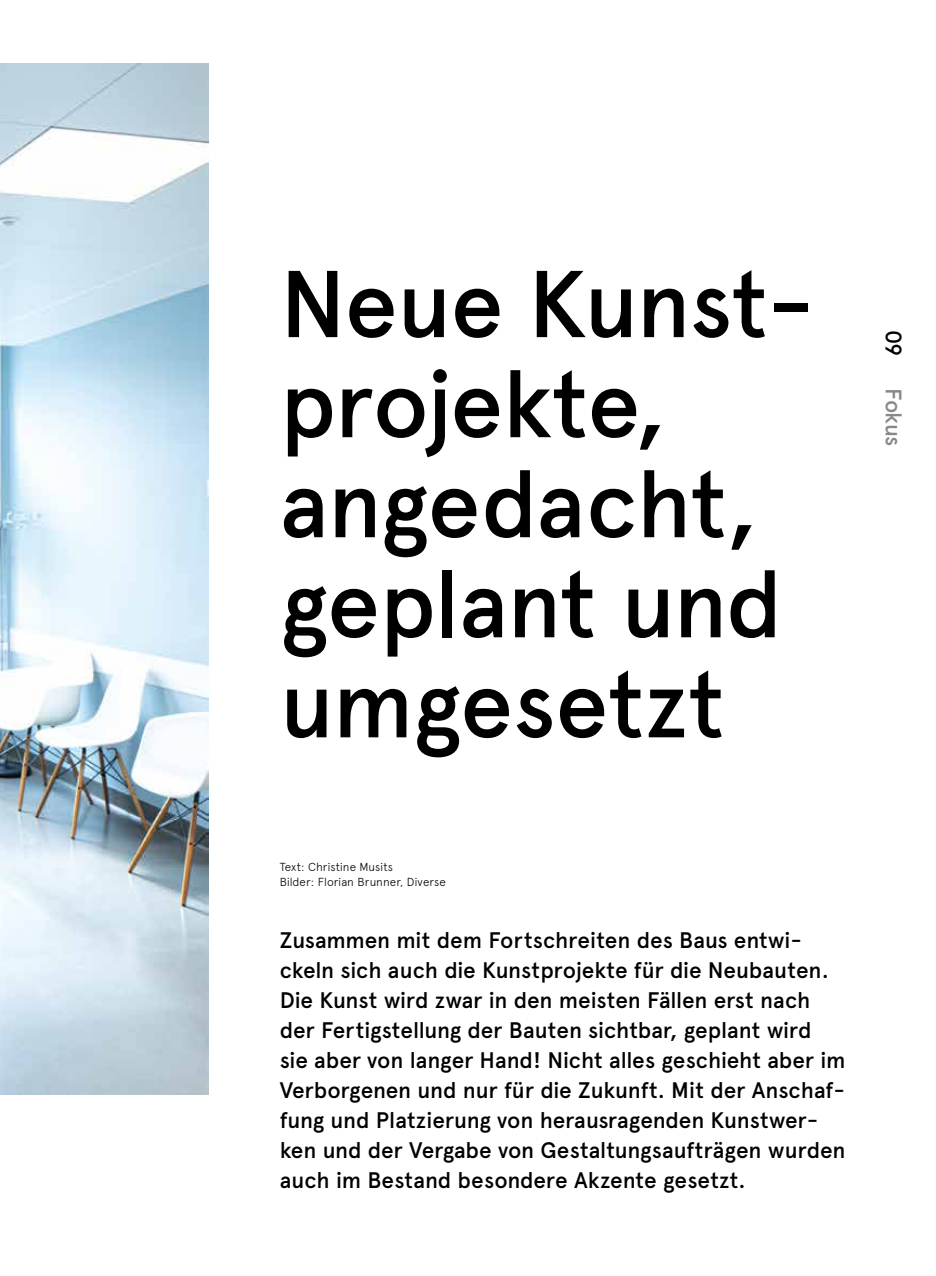
<style>
.page{position:relative;width:936px;height:1276px;background:#fff}
.page>*{position:absolute;margin:0;border:0;box-sizing:border-box;transform-origin:0 0}
.t1{font:500 94.65px/100.1px "Apercu";letter-spacing:-.01em;color:#000}
.t2{font:500 22.5px/30px "Apercu";letter-spacing:-.01em;color:#000}
.t3{font:500 22.5px "Apercu";letter-spacing:-.03em;color:#878988}
.t4{font:300 11.7px/15px "Apercu";color:#000}
</style>
<div class="page">
<img style="left:0;top:64px;width:209px;height:1030px">
<h1 class="t1" style="left:280px;top:254px;width:536px">Neue Kunst&shy;projekte, angedacht, geplant und umgesetzt</h1>
<p class="t2" style="left:908px;top:330px;width:28px;rotate:90deg">09</p>
<p class="t3" style="left:907px;top:388px;width:60px;rotate:90deg">Fokus</p>
<p class="t4" style="left:280px;top:859px;width:168px">Text: Christine Musits<br>Bilder: Florian Brunner, Diverse</p>
<p class="t2" style="left:280px;top:925px;width:567px">Zusammen mit dem Fortschreiten des Baus entwi&shy;ckeln sich auch die Kunstprojekte für die Neubauten.<br>Die Kunst wird zwar in den meisten Fällen erst nach der Fertigstellung der Bauten sichtbar, geplant wird<br>sie aber von langer Hand! Nicht alles geschieht aber im Verborgenen und nur für die Zukunft. Mit der Anschaf&shy;fung und Platzierung von herausragenden Kunstwer&shy;ken und der Vergabe von Gestaltungsaufträgen wurden auch im Bestand besondere Akzente gesetzt.</p>
</div>
